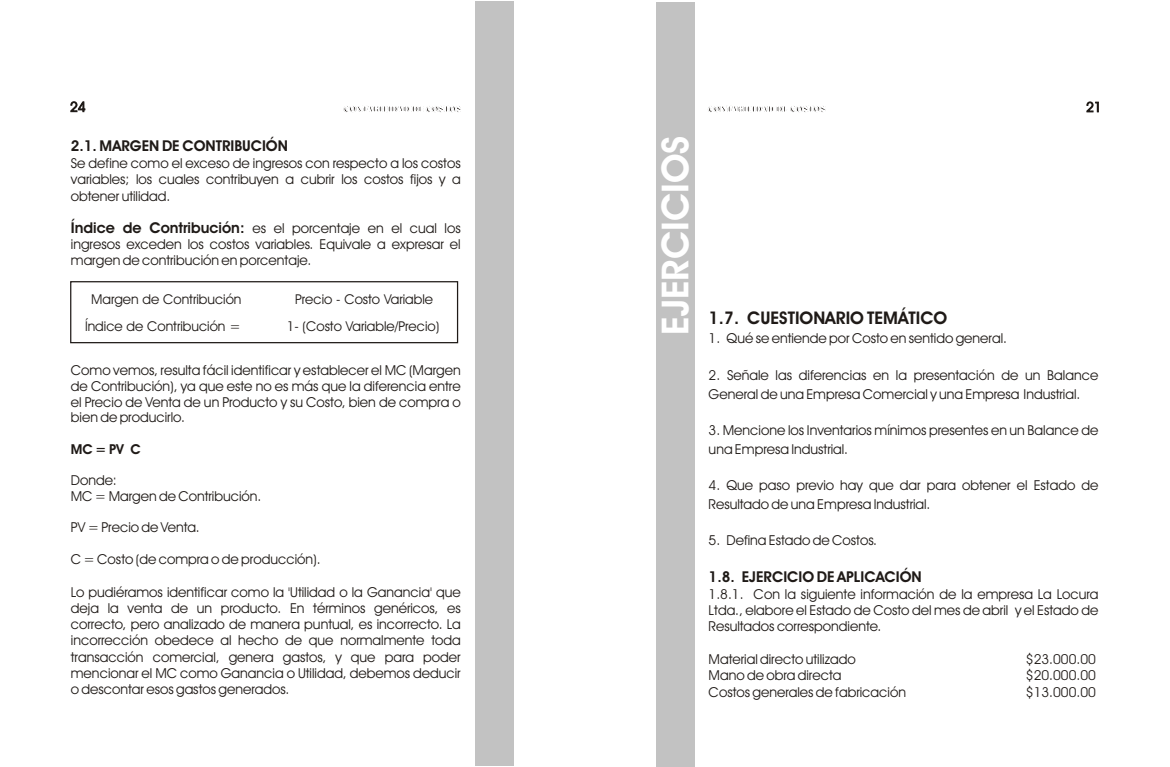
<style>
.page{position:relative;width:1170px;height:767px;background:#fff}
.page>*{position:absolute;margin:0;border:0;box-sizing:border-box;transform-origin:0 0}
.t1{font:700 37.5px "Avant Garde Bk BT";color:#fff}
.t2{font:700 17.5px "Avant Garde Bk BT";color:#1f1a17}
.t3{font:700 15px "Avant Garde Bk BT";color:#1f1a17}
.t4{font:13.75px/16.2px "Avant Garde Bk BT";color:#1f1a17;text-align:justify}
.t5{font:700 13.75px "Avant Garde Bk BT";color:#1f1a17}
.t6{font:13.62px "Avant Garde Bk BT";color:#1f1a17}
.t7{font:8.75px "Belwe Bd BT";color:#1f1a17}
.s1{font-weight:700;font-size:15px}
</style>
<div class="page">
<div style="left:475px;top:1px;width:39px;height:764px;background:#c2c2c2"></div>
<div style="left:656px;top:2px;width:38px;height:764px;background:#c2c2c2"></div>
<div style="left:70px;top:281px;width:388px;height:62px;border:1px solid #1f1a17"></div>
<p class="t4" style="left:70px;top:100px;width:17px">24</p>
<p class="t7" style="left:344px;top:105px;width:119px">CONTABILIDAD DE COSTOS</p>
<p class="t3" style="left:71px;top:140px;width:219px">2.1. MARGEN DE CONTRIBUCIÓN</p>
<p class="t4" style="left:71px;top:156px;width:391px">Se define como el exceso de ingresos con respecto a los costos variables; los cuales contribuyen a cubrir los costos fijos y a obtener utilidad.</p>
<p class="t4" style="left:71px;top:222px;width:391px;line-height:15.9px"><span class="s1">Índice de Contribución:</span> es el porcentaje en el cual los ingresos exceden los costos variables. Equivale a expresar el margen de contribución en porcentaje.</p>
<p class="t6" style="left:91px;top:294px;width:152px">Margen de Contribución</p>
<p class="t6" style="left:295px;top:294px;width:139px">Precio - Costo Variable</p>
<p class="t6" style="left:85px;top:320px;width:157px">Índice de Contribución =</p>
<p class="t6" style="left:287px;top:320px;width:154px">1- (Costo Variable/Precio)</p>
<p class="t4" style="left:71px;top:363px;width:391px;line-height:15.8px">Como vemos, resulta fácil identificar y establecer el MC (Margen de Contribución), ya que este no es más que la diferencia entre el Precio de Venta de un Producto y su Costo, bien de compra o bien de producirlo.</p>
<p class="t5" style="left:71px;top:443px;width:71px">MC = PV C</p>
<p class="t4" style="left:71px;top:473px;width:192px;line-height:15.8px">Donde:<br>MC = Margen de Contribución.</p>
<p class="t4" style="left:71px;top:520px;width:130px">PV = Precio de Venta.</p>
<p class="t4" style="left:71px;top:552px;width:251px">C = Costo (de compra o de producción).</p>
<p class="t4" style="left:71px;top:584px;width:391px">Lo pudiéramos identificar como la 'Utilidad o la Ganancia' que deja la venta de un producto. En términos genéricos, es correcto, pero analizado de manera puntual, es incorrecto. La incorrección obedece al hecho de que normalmente toda transacción comercial, genera gastos, y que para poder mencionar el MC como Ganancia o Utilidad, debemos deducir o descontar esos gastos generados.</p>
<p class="t1" style="left:660px;top:335px;width:201px;rotate:-90deg">EJERCICIOS</p>
<p class="t7" style="left:708px;top:105px;width:119px">CONTABILIDAD DE COSTOS</p>
<p class="t4" style="left:1086px;top:100px;width:17px">21</p>
<p class="t2" style="left:709px;top:310px;width:240px">1.7. CUESTIONARIO TEMÁTICO</p>
<p class="t4" style="left:709px;top:331px;width:300px">1. Qué se entiende por Costo en sentido general.</p>
<p class="t4" style="left:709px;top:367px;width:391px;line-height:18.4px">2. Señale las diferencias en la presentación de un Balance<br>General de una Empresa Comercial y una Empresa Industrial.</p>
<p class="t4" style="left:709px;top:422px;width:391px;line-height:18.4px">3. Mencione los Inventarios mínimos presentes en un Balance de una Empresa Industrial.</p>
<p class="t4" style="left:709px;top:477px;width:391px;line-height:18.4px">4. Que paso previo hay que dar para obtener el Estado de<br>Resultado de una Empresa Industrial.</p>
<p class="t4" style="left:709px;top:533px;width:170px">5. Defina Estado de Costos.</p>
<p class="t3" style="left:709px;top:570px;width:215px">1.8. EJERCICIO DE APLICACIÓN</p>
<p class="t4" style="left:709px;top:586px;width:391px">1.8.1. Con la siguiente información de la empresa La Locura Ltda., elabore el Estado de Costo del mes de abril y el Estado de Resultados correspondiente.</p>
<p class="t4" style="left:709px;top:652px;width:149px">Material directo utilizado</p>
<p class="t4" style="left:1026px;top:652px;width:71px">$23.000.00</p>
<p class="t4" style="left:709px;top:668px;width:134px">Mano de obra directa</p>
<p class="t4" style="left:1026px;top:668px;width:71px">$20.000.00</p>
<p class="t4" style="left:709px;top:684px;width:199px">Costos generales de fabricación</p>
<p class="t4" style="left:1026px;top:684px;width:71px">$13.000.00</p>
</div>
